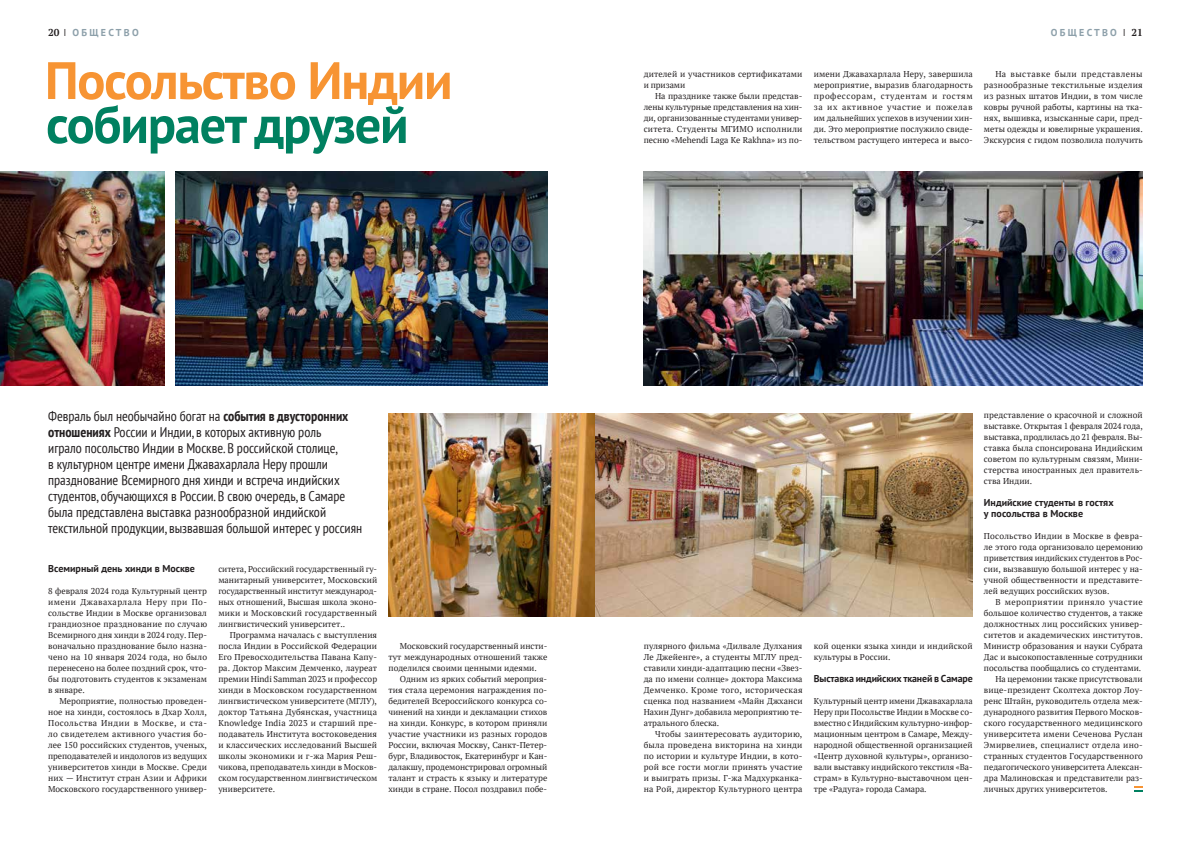
<style>
.page{position:relative;width:1191px;height:842px;background:#fff}
.page>*{position:absolute;margin:0;border:0;box-sizing:border-box;transform-origin:0 0}
.t1{font:700 52.5px "PT Sans";letter-spacing:-.025em;color:#f79433}
.t2{font:700 52.5px "PT Sans";letter-spacing:-.025em;color:#008060}
.t3{font:condensed 14px/16px "PT Sans";color:#231f20}
.t4{font:700 10px/11px "PT Sans";color:#231f20}
.t5{font:700 10px "PT Sans";letter-spacing:.23em;color:#8da0aa}
.t6{font:8.5px/11px "PT Serif";color:#231f20;text-align:justify}
.t7{font:8.5px "PT Serif";letter-spacing:.02em;color:#231f20}
.t8{font:8.5px "PT Serif";letter-spacing:.045em;color:#231f20}
.s1{font-family:"PT Serif";color:#231f20}
.s2{font-weight:400;font-stretch:condensed;color:#231f20}
.s3{font-weight:700}
</style>
<div class="page">
<svg style="left:1134px;top:786px;width:8px;height:6px"></svg>
<img style="left:388px;top:414px;width:584px;height:202px">
<img style="left:643px;top:171px;width:499px;height:214px">
<img style="left:0;top:172px;width:164px;height:213px">
<img style="left:176px;top:172px;width:371px;height:213px">
<p class="t5" style="left:48px;top:26px;width:92px"><span class="s1">20</span> <span class="s2">I</span> ОБЩЕСТВО</p>
<p class="t5" style="left:1050px;top:26px;width:94px">ОБЩЕСТВО <span class="s2">I</span> <span class="s1">21</span></p>
<h1 class="t1" style="left:45px;top:46px;width:409px">Посольство Индии</h1>
<h1 class="t2" style="left:46px;top:90px;width:364px">собирает друзей</h1>
<p class="t6" style="left:643px;top:68px;width:160px">дителей и участников сертификатами и призами</p>
<p class="t6" style="left:643px;top:90px;width:160px;text-indent:11px">На празднике также были представ&shy;лены культурные представления на хин&shy;ди, организованные студентами универ&shy;ситета. Студенты МГИМО исполнили песню «Mehendi Laga Ke Rakhna» из по-</p>
<p class="t6" style="left:814px;top:68px;width:160px">имени Джавахарлала Неру, завершила мероприятие, выразив благодарность профессорам, студентам и гостям за их активное участие и пожелав им дальнейших успехов в изучении хин&shy;ди. Это мероприятие послужило свиде&shy;тельством растущего интереса и высо-</p>
<p class="t6" style="left:984px;top:68px;width:160px;text-indent:11px">На выставке были представлены разнообразные текстильные изделия из разных штатов Индии, в том числе ковры ручной работы, картины на тка&shy;нях, вышивка, изысканные сари, пред&shy;меты одежды и ювелирные украшения.<br>Экскурсия с гидом позволила получить</p>
<p class="t3" style="left:48px;top:407px;width:315px">Февраль был необычайно богат на <span class="s3">события в двусторонних отношениях</span> России и Индии, в которых активную роль<br>играло посольство Индии в Москве. В российской столице,<br>в культурном центре имени Джавахарлала Неру прошли празднование Всемирного дня хинди и встреча индийских студентов, обучающихся в России. В свою очередь, в Самаре была представлена выставка разнообразной индийской текстильной продукции, вызвавшая большой интерес у россиян</p>
<p class="t4" style="left:48px;top:563px;width:148px">Всемирный день хинди в Москве</p>
<p class="t6" style="left:48px;top:585px;width:160px">8 февраля 2024 года Культурный центр имени Джавахарлала Неру при По&shy;сольстве Индии в Москве организовал грандиозное празднование по случаю Всемирного дня хинди в 2024 году. Пер&shy;воначально празднование было назна&shy;чено на 10 января 2024 года, но было перенесено на более поздний срок, что&shy;бы подготовить студентов к экзаменам в январе.</p>
<p class="t6" style="left:48px;top:695px;width:160px;text-indent:11px">Мероприятие, полностью проведен&shy;ное на хинди, состоялось в Дхар Холл, Посольства Индии в Москве, и ста&shy;ло свидетелем активного участия бо&shy;лее 150 российских студентов, ученых, преподавателей и индологов из ведущих университетов хинди в Москве. Среди них — Институт стран Азии и Африки Московского государственного универ-</p>
<p class="t6" style="left:218px;top:563px;width:160px">ситета, Российский государственный гу&shy;манитарный университет, Московский государственный институт международ&shy;ных отношений, Высшая школа эконо&shy;мики и Московский государственный лингвистический университет..</p>
<p class="t6" style="left:218px;top:629px;width:160px;text-indent:11px">Программа началась с выступления посла Индии в Российской Федерации Его Превосходительства Павана Капу&shy;ра. Доктор Максим Демченко, лауреат премии Hindi Samman 2023 и профессор хинди в Московском государственном лингвистическом университете (МГЛУ), доктор Татьяна Дубянская, участница Knowledge India 2023 и старший пре&shy;подаватель Института востоковедения и классических исследований Высшей школы экономики и г-жа Мария Реш&shy;чикова, преподаватель хинди в Москов&shy;ском государственном лингвистическом университете.</p>
<p class="t6" style="left:388px;top:640px;width:160px;text-indent:11px">Московский государственный инсти&shy;тут международных отношений также поделился своими ценными идеями.</p>
<p class="t6" style="left:388px;top:673px;width:160px;text-indent:11px">Одним из ярких событий мероприя&shy;тия стала церемония награждения по&shy;бедителей Всероссийского конкурса со&shy;чинений на хинди и декламации стихов на хинди. Конкурс, в котором приняли участие участники из разных городов России, включая Москву, Санкт-Петер&shy;бург, Владивосток, Екатеринбург и Кан&shy;далакшу, продемонстрировал огромный талант и страсть к языку и литературе хинди в стране. Посол поздравил побе-</p>
<p class="t6" style="left:643px;top:640px;width:160px">пулярного фильма «Дилвале Дулхания Ле Джейенге», а студенты МГЛУ пред&shy;ставили хинди-адаптацию песни «Звез&shy;да по имени солнце» доктора Максима Демченко. Кроме того, историческая сценка под названием «Майн Джханси Нахин Дунг» добавила мероприятию те&shy;атрального блеска.</p>
<p class="t6" style="left:643px;top:728px;width:160px;text-indent:11px">Чтобы заинтересовать аудиторию, была проведена викторина на хинди по истории и культуре Индии, в кото&shy;рой все гости могли принять участие и выиграть призы. Г-жа Мадхурканка&shy;на Рой, директор Культурного центра</p>
<p class="t6" style="left:814px;top:640px;width:160px">кой оценки языка хинди и индийской культуры в России.</p>
<p class="t4" style="left:814px;top:673px;width:160px">Выставка индийских тканей в Самаре</p>
<p class="t6" style="left:814px;top:695px;width:160px">Культурный центр имени Джавахарлала Неру при Посольстве Индии в Москве со&shy;вместно с Индийским культурно-инфор&shy;мационным центром в Самаре, Между&shy;народной общественной организацией «Центр духовной культуры», организо&shy;вали выставку индийского текстиля «Ва&shy;страм» в Культурно-выставочном цен&shy;тре «Радуга» города Самара.</p>
<p class="t6" style="left:984px;top:409px;width:160px">представление о красочной и сложной выставке. Открытая 1 февраля 2024 года, выставка, продлилась до 21 февраля. Вы&shy;ставка была спонсирована Индийским советом по культурным связям, Мини&shy;стерства иностранных дел правитель&shy;ства Индии.</p>
<p class="t4" style="left:984px;top:497px;width:131px">Индийские студенты в гостях у посольства в Москве</p>
<p class="t6" style="left:984px;top:530px;width:160px">Посольство Индии в Москве в февра&shy;ле этого года организовало церемонию приветствия индийских студентов в Рос&shy;сии, вызвавшую большой интерес у на&shy;учной общественности и представите&shy;лей ведущих российских вузов.</p>
<p class="t8" style="left:995px;top:596px;width:149px">В мероприятии приняло участие</p>
<p class="t6" style="left:984px;top:607px;width:160px">большое количество студентов, а также</p>
<p class="t6" style="left:984px;top:618px;width:160px">должностных лиц российских универ-</p>
<p class="t6" style="left:984px;top:629px;width:160px">ситетов и академических институтов.</p>
<p class="t6" style="left:984px;top:640px;width:160px">Министр образования и науки Субрата</p>
<p class="t6" style="left:984px;top:651px;width:160px">Дас и высокопоставленные сотрудники</p>
<p class="t6" style="left:984px;top:662px;width:159px">посольства пообщались со студентами.</p>
<p class="t6" style="left:995px;top:673px;width:149px">На церемонии также присутствовали</p>
<p class="t6" style="left:984px;top:684px;width:160px">вице-президент Сколтеха доктор Лоу-</p>
<p class="t6" style="left:984px;top:695px;width:160px">ренс Штайн, руководитель отдела меж-</p>
<p class="t6" style="left:984px;top:706px;width:160px">дународного развития Первого Москов-</p>
<p class="t6" style="left:984px;top:717px;width:160px">ского государственного медицинского</p>
<p class="t6" style="left:984px;top:728px;width:160px">университета имени Сеченова Руслан</p>
<p class="t7" style="left:984px;top:739px;width:160px">Эмирвелиев, специалист отдела ино-</p>
<p class="t6" style="left:984px;top:750px;width:160px">странных студентов Государственного</p>
<p class="t6" style="left:984px;top:761px;width:160px">педагогического университета Алексан-</p>
<p class="t6" style="left:984px;top:772px;width:160px">дра Малиновская и представители раз-</p>
<p class="t6" style="left:984px;top:783px;width:125px">личных других университетов.</p>
</div>
